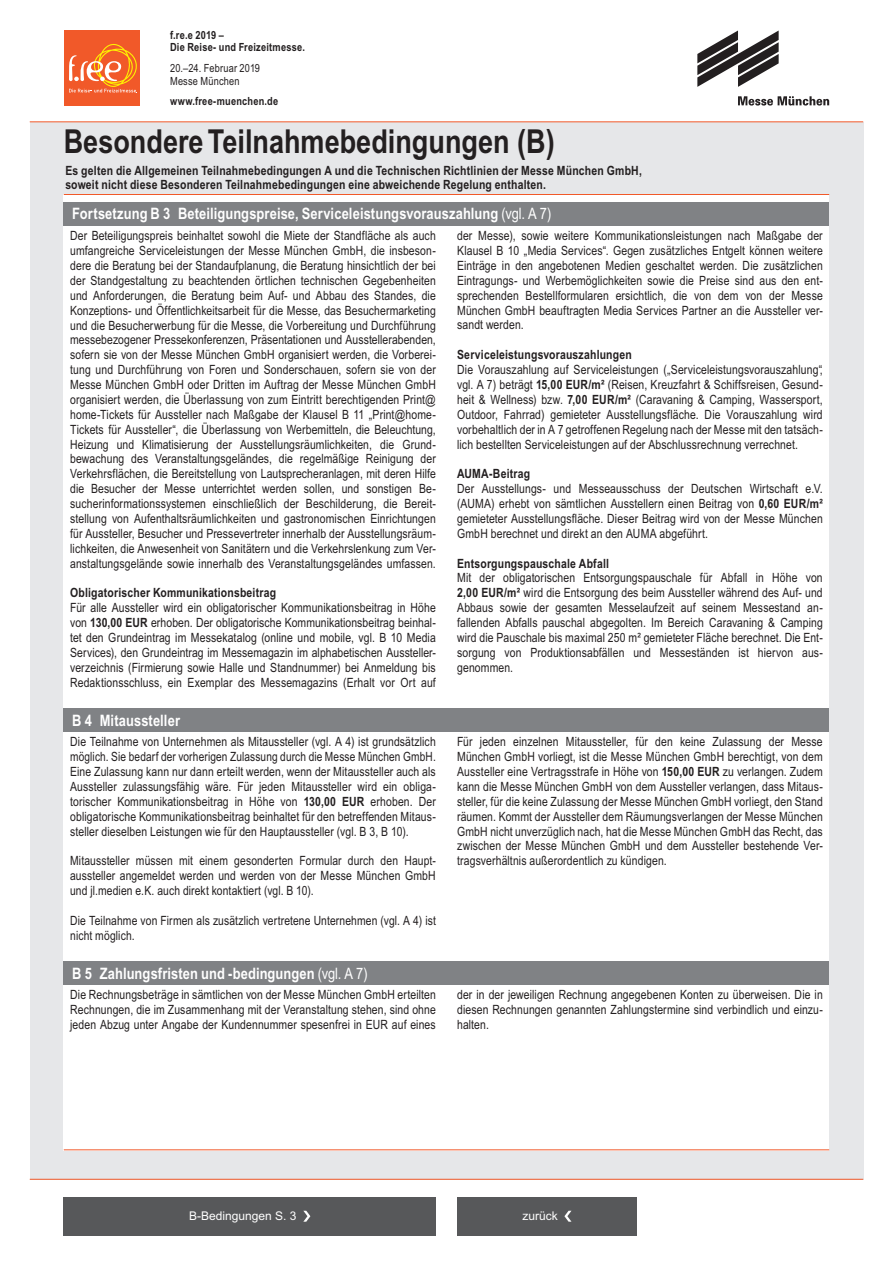
<style>
.page{position:relative;width:893px;height:1263px;background:#fff}
.page>*{position:absolute;margin:0;border:0;box-sizing:border-box;transform-origin:0 0}
.t1{font:700 33px "Arial Narrow";color:#231f20}
.t2{font:700 15.75px "Arial Narrow";letter-spacing:.005em;color:#fff}
.t3{font:12.75px/14.9px "Arial Narrow";letter-spacing:.01em;color:#231f20;text-align:justify}
.t4{font:700 12.75px/14.2px "Arial Narrow";letter-spacing:.015em;color:#231f20}
.t5{font:12px "Arial";color:#fff}
.t6{font:700 11.25px/12.8px "Arial Narrow";letter-spacing:.02em;color:#231f20}
.t7{font:11.25px/12.8px "Arial Narrow";letter-spacing:.015em;color:#231f20}
.s1{font-weight:400}
.s2{font-weight:700}
</style>
<div class="page">
<div style="left:30px;top:122px;width:833px;height:1057px;background:#e6e7e9"></div>
<hr style="left:30px;top:1179px;width:833px;height:1px;background:#f15929">
<div style="left:64px;top:194px;width:765px;height:956px;background:#fff"></div>
<hr style="left:30px;top:121px;width:833px;height:1px;background:#f15929">
<hr style="left:64px;top:1149px;width:765px;height:1px;background:#f15929">
<hr style="left:64px;top:194px;width:765px;height:1px;background:#f15929">
<svg style="left:738px;top:96px;width:91px;height:10px"></svg>
<svg style="left:697px;top:31px;width:82px;height:56px"></svg>
<div style="left:64px;top:1197px;width:372px;height:38px;background:#57585a"></div>
<svg style="left:303px;top:1211px;width:7px;height:11px"></svg>
<div style="left:457px;top:1197px;width:180px;height:38px;background:#57585a"></div>
<svg style="left:564px;top:1211px;width:7px;height:11px"></svg>
<div style="left:64px;top:202px;width:765px;height:23px;background:#808285"></div>
<div style="left:64px;top:708px;width:765px;height:23px;background:#808285"></div>
<div style="left:64px;top:961px;width:765px;height:23px;background:#808285"></div>
<div style="left:64px;top:30px;width:75px;height:75px;background:#f15929"></div>
<svg style="left:69px;top:44px;width:68px;height:49px"></svg>
<p class="t6" style="left:170px;top:28px;width:136px">f.re.e 2019 –<br>Die Reise- und Freizeitmesse.</p>
<p class="t7" style="left:170px;top:61px;width:92px">20.–24. Februar 2019<br>Messe München</p>
<p class="t6" style="left:170px;top:95px;width:110px">www.free-muenchen.de</p>
<h1 class="t1" style="left:64px;top:116px;width:492px">Besondere Teilnahmebedingungen (B)</h1>
<p class="t4" style="left:65px;top:162px;width:578px">Es gelten die Allgemeinen Teilnahmebedingungen A und die Technischen Richtlinien der Messe München GmbH, soweit nicht diese Besonderen Teilnahmebedingungen eine abweichende Regelung enthalten.</p>
<p class="t2" style="left:72px;top:202px;width:481px">Fortsetzung B 3 Beteiligungspreise, Serviceleistungsvorauszahlung <span class="s1">(vgl. A 7)</span></p>
<p class="t3" style="left:70px;top:228px;width:367px;text-align:left">Der Beteiligungspreis beinhaltet sowohl die Miete der Standfläche als auch umfangreiche Serviceleistungen der Messe München GmbH, die insbeson&shy;dere die Beratung bei der Standaufplanung, die Beratung hinsichtlich der bei der Standgestaltung zu beachtenden örtlichen technischen Gegebenheiten und Anforderungen, die Beratung beim Auf- und Abbau des Standes, die Konzeptions- und Öffentlichkeitsarbeit für die Messe, das Besuchermarketing und die Besucherwerbung für die Messe, die Vorbereitung und Durchführung messebezogener Pressekonferenzen, Präsentationen und Ausstellerabenden, sofern sie von der Messe München GmbH organisiert werden, die Vorberei&shy;tung und Durchführung von Foren und Sonderschauen, sofern sie von der Messe München GmbH oder Dritten im Auftrag der Messe München GmbH organisiert werden, die Überlassung von zum Eintritt berechtigenden Print@ home-Tickets für Aussteller nach Maßgabe der Klausel B 11 „Print@home-Tickets für Aussteller“, die Überlassung von Werbemitteln, die Beleuchtung, Heizung und Klimatisierung der Ausstellungsräumlichkeiten, die Grund&shy;bewachung des Veranstaltungsgeländes, die regelmäßige Reinigung der Verkehrsflächen, die Bereitstellung von Lautsprecheranlagen, mit deren Hilfe die Besucher der Messe unterrichtet werden sollen, und sonstigen Be-- sucherinformationssystemen einschließlich der Beschilderung, die Bereit&shy;stellung von Aufenthaltsräumlichkeiten und gastronomischen Einrichtungen für Aussteller, Besucher und Pressevertreter innerhalb der Ausstellungsräum&shy;lichkeiten, die Anwesenheit von Sanitätern und die Verkehrslenkung zum Ver&shy;anstaltungsgelände sowie innerhalb des Veranstaltungsgeländes umfassen.</p>
<p class="t4" style="left:70px;top:585px;width:207px">Obligatorischer Kommunikationsbeitrag</p>
<p class="t3" style="left:70px;top:600px;width:367px">Für alle Aussteller wird ein obligatorischer Kommunikationsbeitrag in Höhe von <span class="s2">130,00 EUR</span> erhoben. Der obligatorische Kommunikationsbeitrag beinhal&shy;tet den Grundeintrag im Messekatalog (online und mobile, vgl. B 10 Media Services), den Grundeintrag im Messemagazin im alphabetischen Aussteller&shy;verzeichnis (Firmierung sowie Halle und Standnummer) bei Anmeldung bis Redaktionsschluss, ein Exemplar des Messemagazins (Erhalt vor Ort auf</p>
<p class="t2" style="left:72px;top:708px;width:109px">B 4 Mitaussteller</p>
<p class="t3" style="left:70px;top:734px;width:367px">Die Teilnahme von Unternehmen als Mitaussteller (vgl. A 4) ist grundsätzlich möglich. Sie bedarf der vorherigen Zulassung durch die Messe München GmbH.<br>Eine Zulassung kann nur dann erteilt werden, wenn der Mitaussteller auch als Aussteller zulassungsfähig wäre. Für jeden Mitaussteller wird ein obliga&shy;torischer Kommunikationsbeitrag in Höhe von <span class="s2">130,00 EUR</span> erhoben. Der obligatorische Kommunikationsbeitrag beinhaltet für den betreffenden Mitaus&shy;steller dieselben Leistungen wie für den Hauptaussteller (vgl. B 3, B 10).</p>
<p class="t3" style="left:70px;top:853px;width:367px">Mitaussteller müssen mit einem gesonderten Formular durch den Haupt&shy;aussteller angemeldet werden und werden von der Messe München GmbH und jl.medien e.K. auch direkt kontaktiert (vgl. B 10).</p>
<p class="t3" style="left:70px;top:912px;width:367px">Die Teilnahme von Firmen als zusätzlich vertretene Unternehmen (vgl. A 4) ist nicht möglich.</p>
<p class="t2" style="left:72px;top:961px;width:297px">B 5 Zahlungsfristen und -bedingungen <span class="s1">(vgl. A 7)</span></p>
<p class="t3" style="left:457px;top:228px;width:367px">der Messe), sowie weitere Kommunikationsleistungen nach Maßgabe der Klausel B 10 „Media Services“. Gegen zusätzliches Entgelt können weitere Einträge in den angebotenen Medien geschaltet werden. Die zusätzlichen Eintragungs- und Werbemöglichkeiten sowie die Preise sind aus den ent&shy;sprechenden Bestellformularen ersichtlich, die von dem von der Messe München GmbH beauftragten Media Services Partner an die Aussteller ver&shy;sandt werden.</p>
<p class="t4" style="left:457px;top:347px;width:176px">Serviceleistungsvorauszahlungen</p>
<p class="t3" style="left:457px;top:362px;width:367px">Die Vorauszahlung auf Serviceleistungen („Serviceleistungsvorauszahlung“, vgl. A 7) beträgt <span class="s2">15,00 EUR/m²</span> (Reisen, Kreuzfahrt &amp; Schiffsreisen, Gesund&shy;heit &amp; Wellness) bzw. <span class="s2">7,00 EUR/m²</span> (Caravaning &amp; Camping, Wassersport, Outdoor, Fahrrad) gemieteter Ausstellungsfläche. Die Vorauszahlung wird vorbehaltlich der in A 7 getroffenen Regelung nach der Messe mit den tatsäch&shy;lich bestellten Serviceleistungen auf der Abschlussrechnung verrechnet.</p>
<p class="t4" style="left:457px;top:466px;width:75px">AUMA-Beitrag</p>
<p class="t3" style="left:457px;top:481px;width:367px">Der Ausstellungs- und Messeausschuss der Deutschen Wirtschaft e.V. (AUMA) erhebt von sämtlichen Ausstellern einen Beitrag von <span class="s2">0,60 EUR/m² </span>gemieteter Ausstellungsfläche. Dieser Beitrag wird von der Messe München GmbH berechnet und direkt an den AUMA abgeführt.</p>
<p class="t4" style="left:457px;top:555px;width:153px">Entsorgungspauschale Abfall</p>
<p class="t3" style="left:457px;top:570px;width:367px">Mit der obligatorischen Entsorgungspauschale für Abfall in Höhe von <span class="s2">2,00 EUR/m²</span> wird die Entsorgung des beim Aussteller während des Auf- und Abbaus sowie der gesamten Messelaufzeit auf seinem Messestand an&shy;fallenden Abfalls pauschal abgegolten. Im Bereich Caravaning &amp; Camping wird die Pauschale bis maximal 250 m² gemieteter Fläche berechnet. Die Ent&shy;sorgung von Produktionsabfällen und Messeständen ist hiervon aus&shy;genommen.</p>
<p class="t3" style="left:457px;top:734px;width:367px">Für jeden einzelnen Mitaussteller, für den keine Zulassung der Messe München GmbH vorliegt, ist die Messe München GmbH berechtigt, von dem Aussteller eine Vertragsstrafe in Höhe von <span class="s2">150,00 EUR</span> zu verlangen. Zudem kann die Messe München GmbH von dem Aussteller verlangen, dass Mitaus&shy;steller, für die keine Zulassung der Messe München GmbH vorliegt, den Stand räumen. Kommt der Aussteller dem Räumungsverlangen der Messe München GmbH nicht unverzüglich nach, hat die Messe München GmbH das Recht, das zwischen der Messe München GmbH und dem Aussteller bestehende Ver&shy;tragsverhältnis außerordentlich zu kündigen.</p>
<p class="t3" style="left:70px;top:987px;width:367px">Die Rechnungsbeträge in sämtlichen von der Messe München GmbH erteilten Rechnungen, die im Zusammenhang mit der Veranstaltung stehen, sind ohne jeden Abzug unter Angabe der Kundennummer spesenfrei in EUR auf eines</p>
<p class="t3" style="left:457px;top:987px;width:367px">der in der jeweiligen Rechnung angegebenen Konten zu überweisen. Die in diesen Rechnungen genannten Zahlungstermine sind verbindlich und einzu&shy;halten.</p>
<p class="t5" style="left:189px;top:1208px;width:109px">B-Bedingungen S. 3</p>
<p class="t5" style="left:522px;top:1208px;width:37px">zurück</p>
</div>
